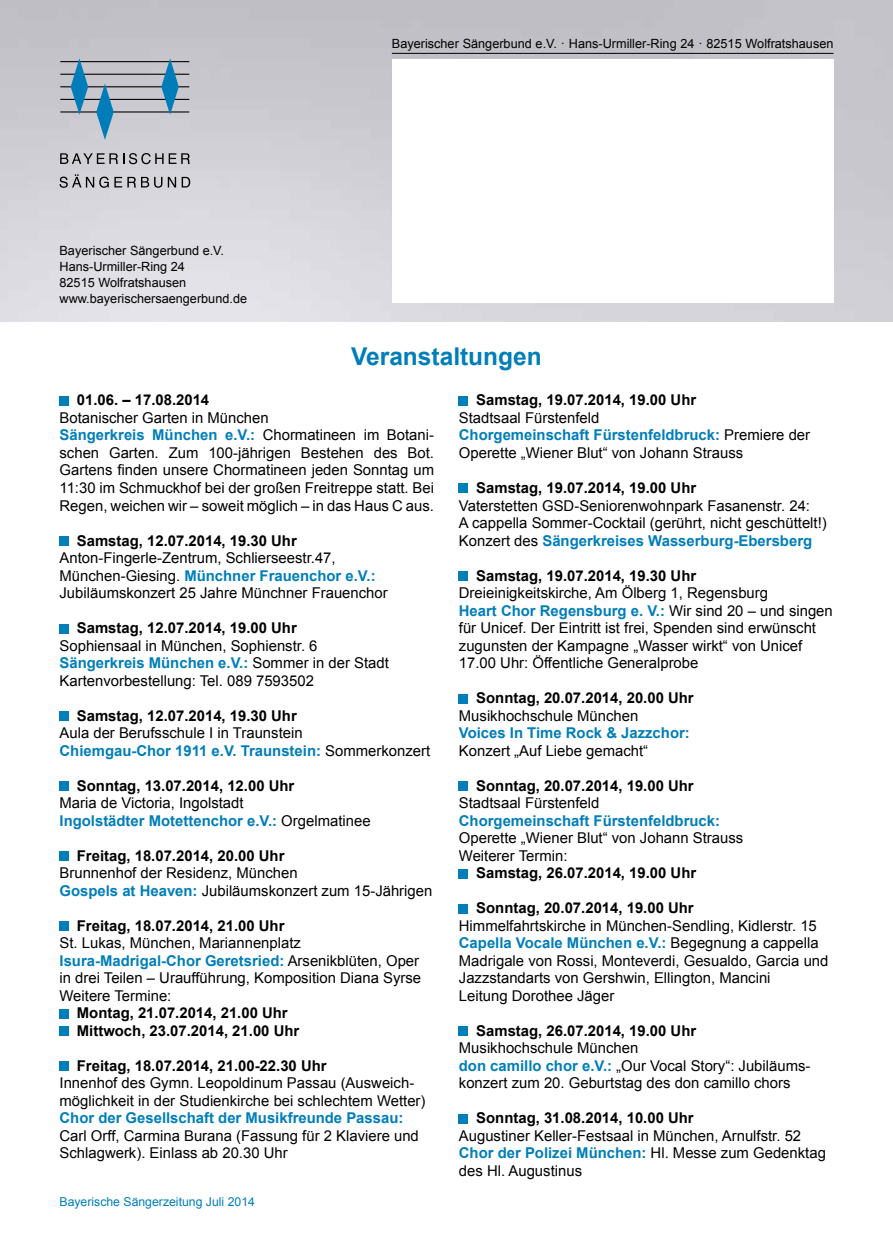
<style>
.page{position:relative;width:893px;height:1241px;background:#fff}
.page>*{position:absolute;margin:0;border:0;box-sizing:border-box;transform-origin:0 0}
.t1{font:700 24.5px "Arial";color:#007eb9}
.t2{font:14.88px/17.5px "Arial";color:#000}
.t3{font:700 14.88px/17.5px "Arial";color:#000}
.t4{font:700 14.88px "Arial";color:#007eb9}
.t5{font:12.6px/15.8px "Arial";color:#000}
.t6{font:12.25px "Arial";color:#007eb9}
.s1{font-weight:700;color:#007eb9}
</style>
<div class="page">
<img style="left:0;top:0;width:893px;height:321px">
<div style="left:392px;top:60px;width:441px;height:243px;background:#fff"></div>
<svg style="left:60px;top:153px;width:130px;height:11px"></svg>
<svg style="left:60px;top:174px;width:102px;height:14px"></svg>
<svg style="left:168px;top:177px;width:8px;height:10px"></svg>
<svg style="left:182px;top:177px;width:8px;height:10px"></svg>
<hr style="left:60px;top:74px;width:129px;height:1px;background:#000">
<hr style="left:60px;top:86px;width:129px;height:1px;background:#000">
<hr style="left:60px;top:99px;width:129px;height:1px;background:#000">
<hr style="left:60px;top:111px;width:129px;height:1px;background:#000">
<hr style="left:60px;top:61px;width:129px;height:1px;background:#000">
<svg style="left:96px;top:83px;width:18px;height:57px"></svg>
<svg style="left:161px;top:58px;width:18px;height:57px"></svg>
<svg style="left:71px;top:58px;width:17px;height:57px"></svg>
<hr style="left:392px;top:53px;width:441px;height:1px;background:#000">
<div style="left:60px;top:396px;width:9px;height:9px;background:#007eb9"></div>
<div style="left:60px;top:536px;width:9px;height:9px;background:#007eb9"></div>
<div style="left:60px;top:624px;width:9px;height:9px;background:#007eb9"></div>
<div style="left:60px;top:711px;width:9px;height:9px;background:#007eb9"></div>
<div style="left:60px;top:781px;width:9px;height:9px;background:#007eb9"></div>
<div style="left:60px;top:851px;width:9px;height:9px;background:#007eb9"></div>
<div style="left:60px;top:921px;width:9px;height:9px;background:#007eb9"></div>
<div style="left:60px;top:1009px;width:9px;height:9px;background:#007eb9"></div>
<div style="left:60px;top:1026px;width:9px;height:9px;background:#007eb9"></div>
<div style="left:60px;top:1061px;width:9px;height:9px;background:#007eb9"></div>
<div style="left:459px;top:396px;width:9px;height:9px;background:#007eb9"></div>
<div style="left:459px;top:484px;width:9px;height:9px;background:#007eb9"></div>
<div style="left:459px;top:571px;width:9px;height:9px;background:#007eb9"></div>
<div style="left:459px;top:694px;width:9px;height:9px;background:#007eb9"></div>
<div style="left:459px;top:781px;width:9px;height:9px;background:#007eb9"></div>
<div style="left:459px;top:869px;width:9px;height:9px;background:#007eb9"></div>
<div style="left:459px;top:904px;width:9px;height:9px;background:#007eb9"></div>
<div style="left:459px;top:1026px;width:9px;height:9px;background:#007eb9"></div>
<div style="left:459px;top:1114px;width:9px;height:9px;background:#007eb9"></div>
<p class="t5" style="left:60px;top:243px;width:189px">Bayerischer Sängerbund e.V.<br>Hans-Urmiller-Ring 24<br>82515 Wolfratshausen www.bayerischersaengerbund.de</p>
<p class="t5" style="left:392px;top:36px;width:443px">Bayerischer Sängerbund e.V. · Hans-Urmiller-Ring 24 · 82515 Wolfratshausen</p>
<h1 class="t1" style="left:351px;top:340px;width:192px">Veranstaltungen</h1>
<p class="t3" style="left:77px;top:392px;width:134px">01.06. – 17.08.2014</p>
<p class="t2" style="left:60px;top:409px;width:376px">Botanischer Garten in München<br><span class="s1">Sängerkreis München e.V.:</span> Chormatineen im Botani&shy;schen Garten. Zum 100-jährigen Bestehen des Bot.<br>Gartens finden unsere Chormatineen jeden Sonntag um 11:30 im Schmuckhof bei der großen Freitreppe statt. Bei Regen, weichen wir – soweit möglich – in das Haus C aus.</p>
<p class="t3" style="left:77px;top:532px;width:221px">Samstag, 12.07.2014, 19.30 Uhr</p>
<p class="t2" style="left:60px;top:549px;width:330px">Anton-Fingerle-Zentrum, Schlierseestr.47,<br>München-Giesing. <span class="s1">Münchner Frauenchor e.V.:<br></span>Jubiläumskonzert 25 Jahre Münchner Frauenchor</p>
<p class="t3" style="left:77px;top:619px;width:221px">Samstag, 12.07.2014, 19.00 Uhr</p>
<p class="t2" style="left:60px;top:636px;width:331px">Sophiensaal in München, Sophienstr. 6<br><span class="s1">Sängerkreis München e.V.:</span> Sommer in der Stadt<br>Kartenvorbestellung: Tel. 089 7593502</p>
<p class="t3" style="left:77px;top:707px;width:221px">Samstag, 12.07.2014, 19.30 Uhr</p>
<p class="t2" style="left:60px;top:724px;width:372px">Aula der Berufsschule I in Traunstein<br><span class="s1">Chiemgau-Chor 1911 e.V. Traunstein:</span> Sommerkonzert</p>
<p class="t3" style="left:77px;top:777px;width:219px">Sonntag, 13.07.2014, 12.00 Uhr</p>
<p class="t2" style="left:60px;top:794px;width:313px">Maria de Victoria, Ingolstadt<br><span class="s1">Ingolstädter Motettenchor e.V.:</span> Orgelmatinee</p>
<p class="t3" style="left:77px;top:847px;width:209px">Freitag, 18.07.2014, 20.00 Uhr</p>
<p class="t2" style="left:60px;top:864px;width:374px">Brunnenhof der Residenz, München<br><span class="s1">Gospels at Heaven:</span> Jubiläumskonzert zum 15-Jährigen</p>
<p class="t3" style="left:77px;top:917px;width:209px">Freitag, 18.07.2014, 21.00 Uhr</p>
<p class="t2" style="left:60px;top:934px;width:363px">St. Lukas, München, Mariannenplatz <span class="s1">Isura-Madrigal-Chor Geretsried:</span> Arsenikblüten, Oper in drei Teilen – Uraufführung, Komposition Diana Syrse Weitere Termine:</p>
<p class="t3" style="left:77px;top:1004px;width:224px">Montag, 21.07.2014, 21.00 Uhr<br>Mittwoch, 23.07.2014, 21.00 Uhr</p>
<p class="t3" style="left:77px;top:1057px;width:251px">Freitag, 18.07.2014, 21.00-22.30 Uhr</p>
<p class="t2" style="left:60px;top:1074px;width:367px">Innenhof des Gymn. Leopoldinum Passau (Ausweich&shy;möglichkeit in der Studienkirche bei schlechtem Wetter)</p>
<p class="t4" style="left:60px;top:1108px;width:345px">Chor der Gesellschaft der Musikfreunde Passau:</p>
<p class="t2" style="left:60px;top:1126px;width:361px">Carl Orff, Carmina Burana (Fassung für 2 Klaviere und<br>Schlagwerk). Einlass ab 20.30 Uhr</p>
<p class="t6" style="left:60px;top:1193px;width:197px">Bayerische Sängerzeitung Juli 2014</p>
<p class="t3" style="left:476px;top:392px;width:221px">Samstag, 19.07.2014, 19.00 Uhr</p>
<p class="t2" style="left:459px;top:409px;width:353px">Stadtsaal Fürstenfeld<br><span class="s1">Chorgemeinschaft Fürstenfeldbruck:</span> Premiere der<br>Operette „Wiener Blut“ von Johann Strauss</p>
<p class="t3" style="left:476px;top:479px;width:221px">Samstag, 19.07.2014, 19.00 Uhr</p>
<p class="t2" style="left:459px;top:496px;width:369px">Vaterstetten GSD-Seniorenwohnpark Fasanenstr. 24:<br>A cappella Sommer-Cocktail (gerührt, nicht geschüttelt!)<br>Konzert des <span class="s1">Sängerkreises Wasserburg-Ebersberg</span></p>
<p class="t3" style="left:476px;top:567px;width:221px">Samstag, 19.07.2014, 19.30 Uhr</p>
<p class="t2" style="left:459px;top:584px;width:375px">Dreieinigkeitskirche, Am Ölberg 1, Regensburg<br><span class="s1">Heart Chor Regensburg e. V.:</span> Wir sind 20 – und singen für Unicef. Der Eintritt ist frei, Spenden sind erwünscht zugunsten der Kampagne „Wasser wirkt“ von Unicef 17.00 Uhr: Öffentliche Generalprobe</p>
<p class="t3" style="left:476px;top:689px;width:219px">Sonntag, 20.07.2014, 20.00 Uhr</p>
<p class="t2" style="left:459px;top:706px;width:181px">Musikhochschule München</p>
<p class="t4" style="left:459px;top:723px;width:232px">Voices In Time Rock &amp; Jazzchor:</p>
<p class="t2" style="left:459px;top:741px;width:191px">Konzert „Auf Liebe gemacht“</p>
<p class="t3" style="left:476px;top:777px;width:219px">Sonntag, 20.07.2014, 19.00 Uhr</p>
<p class="t2" style="left:459px;top:794px;width:142px">Stadtsaal Fürstenfeld</p>
<p class="t4" style="left:459px;top:810px;width:263px">Chorgemeinschaft Fürstenfeldbruck:</p>
<p class="t2" style="left:459px;top:829px;width:286px">Operette „Wiener Blut“ von Johann Strauss<br>Weiterer Termin:</p>
<p class="t3" style="left:476px;top:864px;width:221px">Samstag, 26.07.2014, 19.00 Uhr</p>
<p class="t3" style="left:476px;top:899px;width:219px">Sonntag, 20.07.2014, 19.00 Uhr</p>
<p class="t2" style="left:459px;top:916px;width:371px">Himmelfahrtskirche in München-Sendling, Kidlerstr. 15<br><span class="s1">Capella Vocale München e.V.:</span> Begegnung a cappella Madrigale von Rossi, Monteverdi, Gesualdo, Garcia und Jazzstandarts von Gershwin, Ellington, Mancini<br>Leitung Dorothee Jäger</p>
<p class="t3" style="left:476px;top:1022px;width:221px">Samstag, 26.07.2014, 19.00 Uhr</p>
<p class="t2" style="left:459px;top:1039px;width:353px">Musikhochschule München<br><span class="s1">don camillo chor e.V.:</span> „Our Vocal Story“: Jubiläums&shy;konzert zum 20. Geburtstag des don camillo chors</p>
<p class="t3" style="left:476px;top:1109px;width:219px">Sonntag, 31.08.2014, 10.00 Uhr</p>
<p class="t2" style="left:459px;top:1126px;width:368px">Augustiner Keller-Festsaal in München, Arnulfstr. 52<br><span class="s1">Chor der Polizei München:</span> Hl. Messe zum Gedenktag des Hl. Augustinus</p>
</div>
